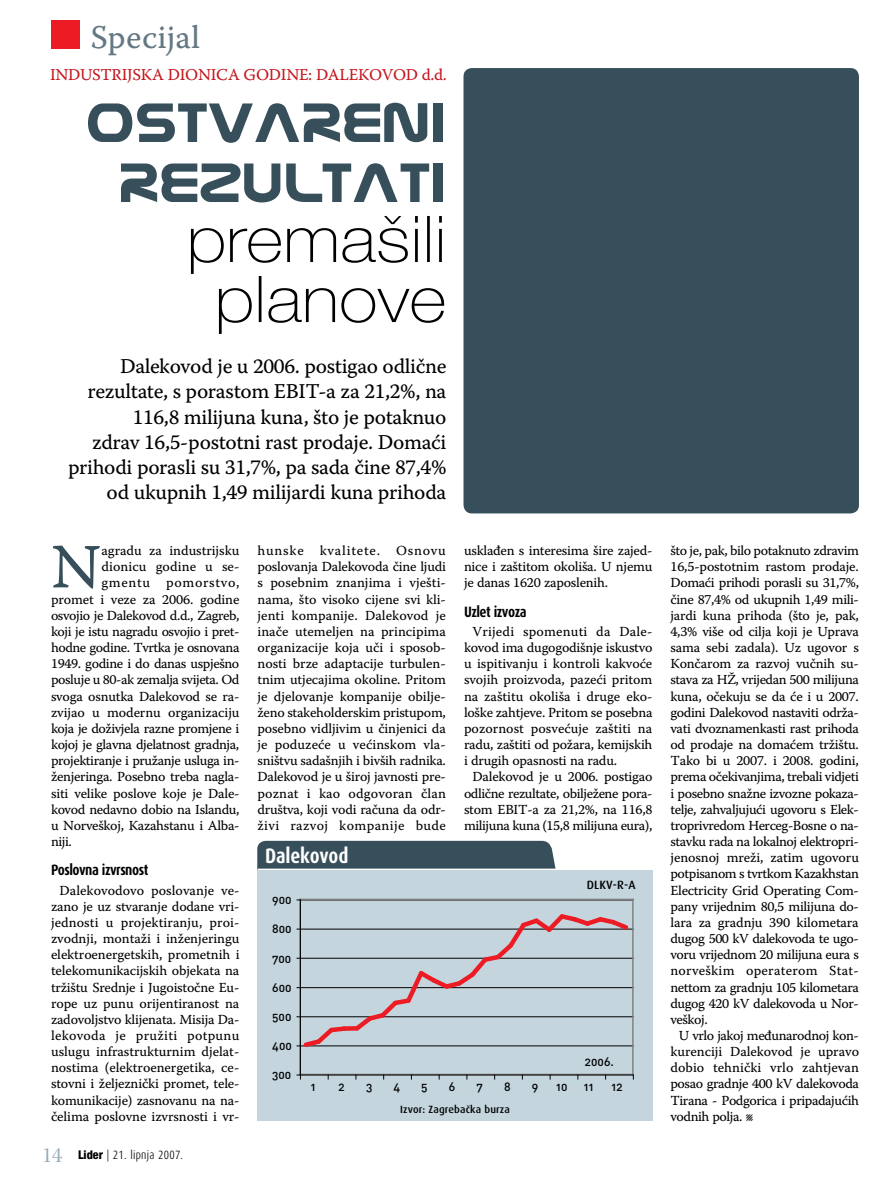
<style>
.page{position:relative;width:893px;height:1191px;background:#fff}
.page>*{position:absolute;margin:0;border:0;box-sizing:border-box;transform-origin:0 0}
.t1{font:64.5px/60px "Nasalization";color:#374f5a;text-align:center;scale:1.11 1}
.t2{font:100 64.5px/60px "Helvetica Neue";color:#000;text-align:center;scale:1.11 1}
.t3{font:62.85px "Warnock Pro Capt";color:#374f5a}
.t4{font:33px "Warnock Pro Capt";color:#647883}
.t5{font:21px/25.2px "Warnock Pro Capt";letter-spacing:-.02em;color:#000;text-align:right}
.t6{font:700 21px "Dax Cond L";letter-spacing:-.01em;color:#fff}
.t7{font:16.5px "Warnock Pro Capt";letter-spacing:-.02em;color:#c4151c}
.t8{font:700 15px "Dax Cond L";letter-spacing:-.035em;color:#000}
.t9{font:13.8px/16.2px "Warnock Pro Capt";letter-spacing:-.025em;color:#000;text-align:justify}
.t10{font:13.8px "Warnock Pro Capt";letter-spacing:-.005em;color:#000}
.t11{font:13.8px "Warnock Pro Capt";letter-spacing:.005em;color:#000}
.t12{font:13.8px "Warnock Pro Capt";letter-spacing:.045em;color:#000}
.t13{font:12px "DIN Medium Rounded";color:#010101}
.t14{font:300 12px "Dax Cond L";letter-spacing:.02em;color:#000}
.t15{font:12px "Dax L Medium";color:#000}
.t16{font:10.5px "Dax L Medium";letter-spacing:.01em;color:#000}
.s1{font-family:"Warnock Pro Subh";font-weight:400;font-size:21px;color:#95a9b4}
.s2{font-family:"Helvetica Neue";font-weight:800;font-stretch:condensed}
</style>
<div class="page">
<div style="left:51px;top:20px;width:29px;height:29px;background:#ed1c24"></div>
<div style="left:463px;top:68px;width:396px;height:445px;background:#374f5a;border-radius:9px"></div>
<svg style="left:257px;top:841px;width:298px;height:29px;background:#425963"></svg>
<div style="left:257px;top:870px;width:396px;height:250px;background:#c4d5de"></div>
<hr style="left:300px;top:898px;width:333px;height:2px;background:#808080">
<hr style="left:632px;top:899px;width:2px;height:175px;background:#808080">
<hr style="left:300px;top:1073px;width:333px;height:2px;background:#808080">
<hr style="left:299px;top:899px;width:2px;height:175px;background:#808080">
<hr style="left:300px;top:900px;width:1px;height:175px;background:#010101">
<hr style="left:300px;top:1074px;width:333px;height:1px;background:#010101">
<svg style="left:297px;top:1074px;width:4px;height:5px"></svg>
<svg style="left:297px;top:910px;width:335px;height:140px"></svg>
<h3 class="t4" style="left:90px;top:17px;width:111px">Specijal</h3>
<p class="t7" style="left:50px;top:65px;width:312px">INDUSTRIJSKA DIONICA GODINE: Dalekovod</p>
<p class="t7" style="left:422px;top:65px;width:26px">d.d.</p>
<h1 class="t1" style="left:87px;top:94px;width:325px">OSTVARENI<br>REZULTATI</h1>
<h1 class="t2" style="left:186px;top:209px;width:236px">premašili planove</h1>
<p class="t5" style="left:68px;top:353px;width:380px">Dalekovod je u 2006. postigao odlične rezultate, s porastom EBIT-a za 21,2%, na 116,8 milijuna kuna, što je potaknuo<br>zdrav 16,5-postotni rast prodaje. Domaći prihodi porasli su 31,7%, pa sada čine 87,4% od ukupnih 1,49 milijardi kuna prihoda</p>
<h2 class="t3" style="left:51px;top:529px;width:51px">N</h2>
<p class="t10" style="left:101px;top:542px;width:139px">agradu za industrijsku</p>
<p class="t11" style="left:101px;top:558px;width:140px">dionicu godine u se-</p>
<p class="t12" style="left:101px;top:574px;width:139px">gmentu pomorstvo,</p>
<p class="t9" style="left:51px;top:590px;width:190px">promet i veze za 2006. godine</p>
<p class="t9" style="left:51px;top:607px;width:190px">osvojio je Dalekovod d.d., Zagreb,</p>
<p class="t9" style="left:51px;top:623px;width:190px">koji je istu nagradu osvojio i pret-</p>
<p class="t9" style="left:51px;top:639px;width:190px">hodne godine. Tvrtka je osnovana</p>
<p class="t9" style="left:51px;top:655px;width:190px">1949. godine i do danas uspješno</p>
<p class="t9" style="left:51px;top:671px;width:190px">posluje u 80-ak zemalja svijeta. Od</p>
<p class="t9" style="left:51px;top:687px;width:190px">svoga osnutka Dalekovod se ra-</p>
<p class="t10" style="left:51px;top:704px;width:190px">zvijao u modernu organizaciju</p>
<p class="t9" style="left:51px;top:720px;width:190px">koja je doživjela razne promjene i</p>
<p class="t9" style="left:51px;top:736px;width:190px">kojoj je glavna djelatnost gradnja,</p>
<p class="t9" style="left:51px;top:752px;width:190px">projektiranje i pružanje usluga in-</p>
<p class="t9" style="left:51px;top:768px;width:190px">ženjeringa. Posebno treba nagla-</p>
<p class="t9" style="left:51px;top:784px;width:190px">siti velike poslove koje je Dale-</p>
<p class="t9" style="left:51px;top:801px;width:190px">kovod nedavno dobio na Islandu,</p>
<p class="t9" style="left:51px;top:817px;width:190px">u Norveškoj, Kazahstanu i Alba-</p>
<p class="t9" style="left:51px;top:833px;width:22px">niji.</p>
<p class="t8" style="left:51px;top:862px;width:99px">Poslovna izvrsnost</p>
<p class="t9" style="left:51px;top:881px;width:190px;text-indent:9px">Dalekovodovo poslovanje ve&shy;zano je uz stvaranje dodane vri&shy;jednosti u projektiranju, proi&shy;zvodnji, montaži i inženjeringu elektroenergetskih, prometnih i telekomunikacijskih objekata na tržištu Srednje i Jugoistočne Eu&shy;rope uz punu orijentiranost na zadovoljstvo klijenata. Misija Da&shy;lekovoda je pružiti potpunu uslugu infrastrukturnim djelat&shy;nostima (elektroenergetika, ce&shy;stovni i željeznički promet, tele&shy;komunikacije) zasnovanu na na&shy;čelima poslovne izvrsnosti i vr-</p>
<p class="t14" style="left:42px;top:1148px;width:143px"><span class="s1">14</span> <span class="s2">Lider</span> | 21. lipnja 2007.</p>
<p class="t9" style="left:257px;top:542px;width:190px">hunske kvalitete. Osnovu poslovanja Dalekovoda čine ljudi s posebnim znanjima i vješti&shy;nama, što visoko cijene svi kli&shy;jenti kompanije. Dalekovod je inače utemeljen na principima organizacije koja uči i sposob&shy;nosti brze adaptacije turbulen&shy;tnim utjecajima okoline. Pritom je djelovanje kompanije obilje&shy;ženo stakeholderskim pristupom, posebno vidljivim u činjenici da je poduzeće u većinskom vla&shy;sništvu sadašnjih i bivših radnika.<br>Dalekovod je u široj javnosti pre&shy;poznat i kao odgovoran član društva, koji vodi računa da odr&shy;živi razvoj kompanije bude</p>
<p class="t9" style="left:464px;top:542px;width:190px">usklađen s interesima šire zajed&shy;nice i zaštitom okoliša. U njemu je danas 1620 zaposlenih.</p>
<p class="t8" style="left:464px;top:603px;width:64px">Uzlet izvoza</p>
<p class="t9" style="left:464px;top:623px;width:190px;text-indent:9px">Vrijedi spomenuti da Dale&shy;kovod ima dugogodišnje iskustvo u ispitivanju i kontroli kakvoće svojih proizvoda, pazeći pritom na zaštitu okoliša i druge eko&shy;loške zahtjeve. Pritom se posebna pozornost posvećuje zaštiti na radu, zaštiti od požara, kemijskih i drugih opasnosti na radu.</p>
<p class="t9" style="left:464px;top:768px;width:190px;text-indent:9px">Dalekovod je u 2006. postigao odlične rezultate, obilježene pora&shy;stom EBIT-a za 21,2%, na 116,8 milijuna kuna (15,8 milijuna eura),</p>
<h3 class="t6" style="left:265px;top:844px;width:85px">Dalekovod</h3>
<p class="t13" style="left:272px;top:892px;width:21px">900</p>
<p class="t13" style="left:272px;top:921px;width:21px">800</p>
<p class="t13" style="left:272px;top:950px;width:21px">700</p>
<p class="t13" style="left:272px;top:980px;width:21px">600</p>
<p class="t13" style="left:272px;top:1009px;width:21px">500</p>
<p class="t13" style="left:272px;top:1038px;width:21px">400</p>
<p class="t15" style="left:587px;top:877px;width:50px">DLKV-R-A</p>
<p class="t13" style="left:585px;top:1053px;width:31px">2006.</p>
<p class="t13" style="left:272px;top:1067px;width:21px">300</p>
<p class="t13" style="left:311px;top:1078px;width:6px">1</p>
<p class="t13" style="left:338px;top:1078px;width:8px">2</p>
<p class="t13" style="left:366px;top:1078px;width:8px">3</p>
<p class="t13" style="left:394px;top:1078px;width:8px">4</p>
<p class="t13" style="left:421px;top:1078px;width:8px">5</p>
<p class="t13" style="left:449px;top:1078px;width:8px">6</p>
<p class="t13" style="left:476px;top:1078px;width:8px">7</p>
<p class="t13" style="left:504px;top:1078px;width:8px">8</p>
<p class="t13" style="left:532px;top:1078px;width:8px">9</p>
<p class="t13" style="left:556px;top:1078px;width:13px">10</p>
<p class="t13" style="left:584px;top:1078px;width:11px">11</p>
<p class="t13" style="left:611px;top:1078px;width:13px">12</p>
<p class="t16" style="left:400px;top:1103px;width:111px">Izvor: Zagrebačka burza</p>
<p class="t9" style="left:670px;top:542px;width:190px">što je, pak, bilo potaknuto zdravim 16,5-postotnim rastom prodaje.<br>Domaći prihodi porasli su 31,7%, čine 87,4% od ukupnih 1,49 mili&shy;jardi kuna prihoda (što je, pak, 4,3% više od cilja koji je Uprava sama sebi zadala). Uz ugovor s Končarom za razvoj vučnih su&shy;stava za HŽ, vrijedan 500 milijuna kuna, očekuju se da će i u 2007. godini Dalekovod nastaviti održa&shy;vati dvoznamenkasti rast prihoda od prodaje na domaćem tržištu.<br>Tako bi u 2007. i 2008. godini, prema očekivanjima, trebali vidjeti i posebno snažne izvozne pokaza&shy;telje, zahvaljujući ugovoru s Elek&shy;troprivredom Herceg-Bosne o na&shy;stavku rada na lokalnoj elektropri&shy;jenosnoj mreži, zatim ugovoru potpisanom s tvrtkom Kazakhstan Electricity Grid Operating Com&shy;pany vrijednim 80,5 milijuna do&shy;lara za gradnju 390 kilometara dugog 500 kV dalekovoda te ugo&shy;voru vrijednom 20 milijuna eura s norveškim operaterom Stat&shy;nettom za gradnju 105 kilometara dugog 420 kV dalekovoda u Nor&shy;veškoj.</p>
<p class="t9" style="left:670px;top:1027px;width:190px;text-indent:9px">U vrlo jakoj međunarodnoj kon&shy;kurenciji Dalekovod je upravo dobio tehnički vrlo zahtjevan posao gradnje 400 kV dalekovoda Tirana - Podgorica i pripadajućih vodnih polja. l</p>
</div>
